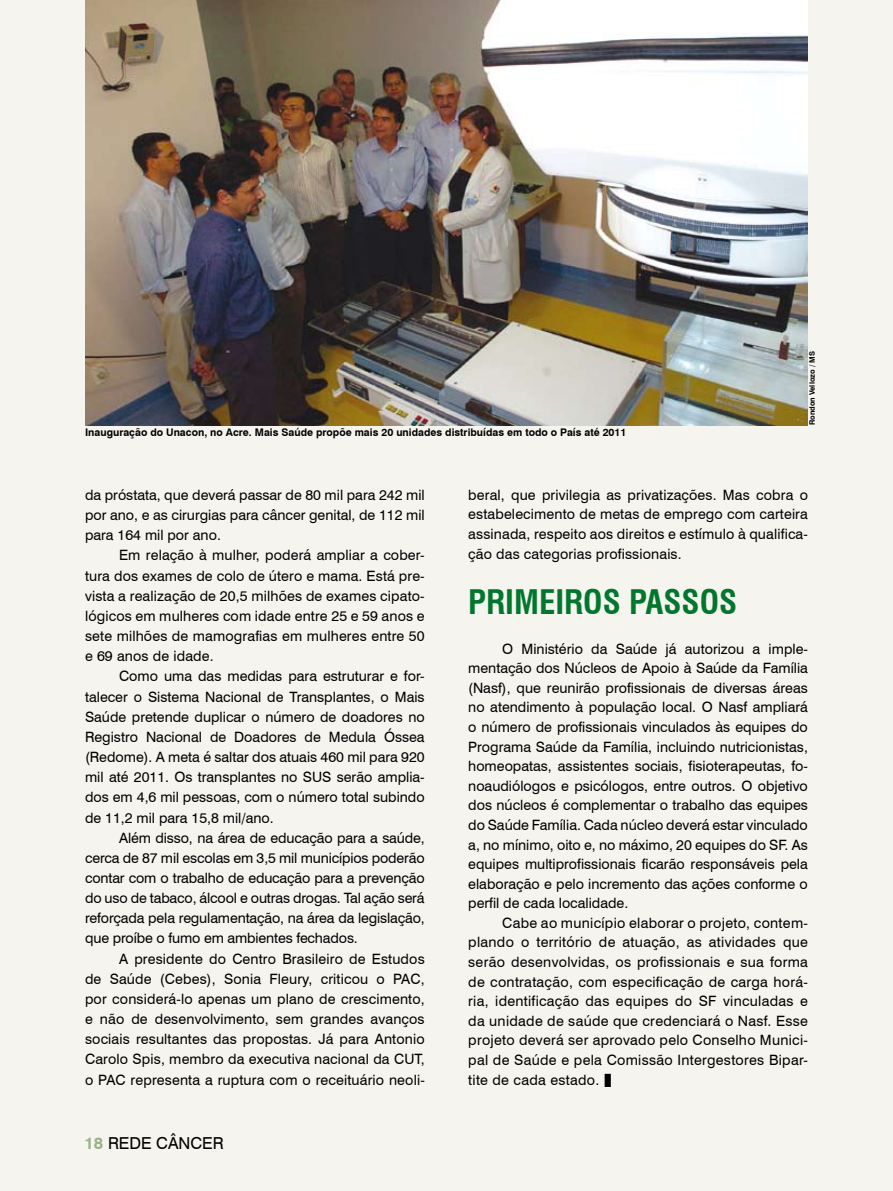
<style>
.page{position:relative;width:893px;height:1191px;background:#f6f4ee}
.page>*{position:absolute;margin:0;border:0;box-sizing:border-box;transform-origin:0 0}
.t1{font:700 condensed 33px "Swiss 721 BT";color:#00772d}
.t2{font:16.5px "Swiss 721 BT";color:#000}
.t3{font:14.25px/20.1px "Swiss 721 BT";color:#000;text-align:justify}
.t4{font:700 10.5px "Swiss 721 BT";color:#000}
.t5{font:700 7.5px "Swiss 721 BT";color:#000}
.s1{font-weight:700;color:#99b389}
</style>
<div class="page">
<img style="left:85px;top:0;width:723px;height:425px">
<p class="t4" style="left:85px;top:425px;width:543px">I nauguração do Unacon, no Acre. Mais Saúde propõe mais 20 unidades distribuídas em todo o País até 2011</p>
<p class="t5" style="left:807px;top:425px;width:75px;rotate:-90deg">Rondon Vellozo / MS</p>
<p class="t3" style="left:85px;top:485px;width:341px">da próstata, que deverá passar de 80 mil para 242 mil por ano, e as cirurgias para câncer genital, de 112 mil para 164 mil por ano.</p>
<p class="t3" style="left:85px;top:545px;width:341px;text-indent:34px">Em relação à mulher, poderá ampliar a cober&shy;tura dos exames de colo de útero e mama. Está pre&shy;vista a realização de 20,5 milhões de exames cipato&shy;lógicos em mulheres com idade entre 25 e 59 anos e sete milhões de mamografias em mulheres entre 50 e 69 anos de idade.</p>
<p class="t3" style="left:85px;top:666px;width:341px;text-indent:34px">Como uma das medidas para estruturar e for&shy;talecer o Sistema Nacional de Transplantes, o Mais Saúde pretende duplicar o número de doadores no Registro Nacional de Doadores de Medula Óssea (Redome). A meta é saltar dos atuais 460 mil para 920 mil até 2011. Os transplantes no SUS serão amplia&shy;dos em 4,6 mil pessoas, com o número total subindo de 11,2 mil para 15,8 mil/ano.</p>
<p class="t3" style="left:85px;top:827px;width:341px;text-indent:34px">Além disso, na área de educação para a saúde, cerca de 87 mil escolas em 3,5 mil municípios poderão contar com o trabalho de educação para a prevenção do uso de tabaco, álcool e outras drogas. Tal ação será reforçada pela regulamentação, na área da legislação, que proíbe o fumo em ambientes fechados.</p>
<p class="t3" style="left:85px;top:948px;width:341px;text-indent:34px">A presidente do Centro Brasileiro de Estudos de Saúde (Cebes), Sonia Fleury, criticou o PAC, por considerá-lo apenas um plano de crescimento, e não de desenvolvimento, sem grandes avanços sociais resultantes das propostas. Já para Antonio Carolo Spis, membro da executiva nacional da CUT, o PAC representa a ruptura com o receituário neoli-</p>
<p class="t2" style="left:85px;top:1133px;width:46px"><span class="s1">18</span> Rede</p>
<p class="t2" style="left:156px;top:1133px;width:35px">câncer</p>
<p class="t3" style="left:468px;top:485px;width:341px;line-height:19.6px">beral, que privilegia as privatizações. Mas cobra o estabelecimento de metas de emprego com carteira assinada, respeito aos direitos e estímulo à qualifica&shy;ção das categorias profissionais.</p>
<h1 class="t1" style="left:468px;top:582px;width:179px">PRIMEIROS PASS</h1>
<h1 class="t1" style="left:700px;top:582px;width:35px">OS</h1>
<p class="t3" style="left:468px;top:638px;width:341px;line-height:19.6px;text-indent:34px">O Ministério da Saúde já autorizou a imple&shy;mentação dos Núcleos de Apoio à Saúde da Família (Nasf), que reunirão profissionais de diversas áreas no atendimento à população local. O Nasf ampliará o número de profissionais vinculados às equipes do Programa Saúde da Família, incluindo nutricionistas, homeopatas, assistentes sociais, fisioterapeutas, fo&shy;noaudiólogos e psicólogos, entre outros. O objetivo dos núcleos é complementar o trabalho das equipes do Saúde Família. Cada núcleo deverá estar vinculado a, no mínimo, oito e, no máximo, 20 equipes do SF. As equipes multiprofissionais ficarão responsáveis pela elaboração e pelo incremento das ações conforme o perfil de cada localidade.</p>
<p class="t3" style="left:468px;top:913px;width:341px;line-height:19.6px;text-indent:34px">Cabe ao município elaborar o projeto, contem&shy;plando o território de atuação, as atividades que serão desenvolvidas, os profissionais e sua forma de contratação, com especificação de carga horá&shy;ria, identificação das equipes do SF vinculadas e da unidade de saúde que credenciará o Nasf. Esse projeto deverá ser aprovado pelo Conselho Munici&shy;pal de Saúde e pela Comissão Intergestores Bipar&shy;tite de cada estado.</p>
</div>
